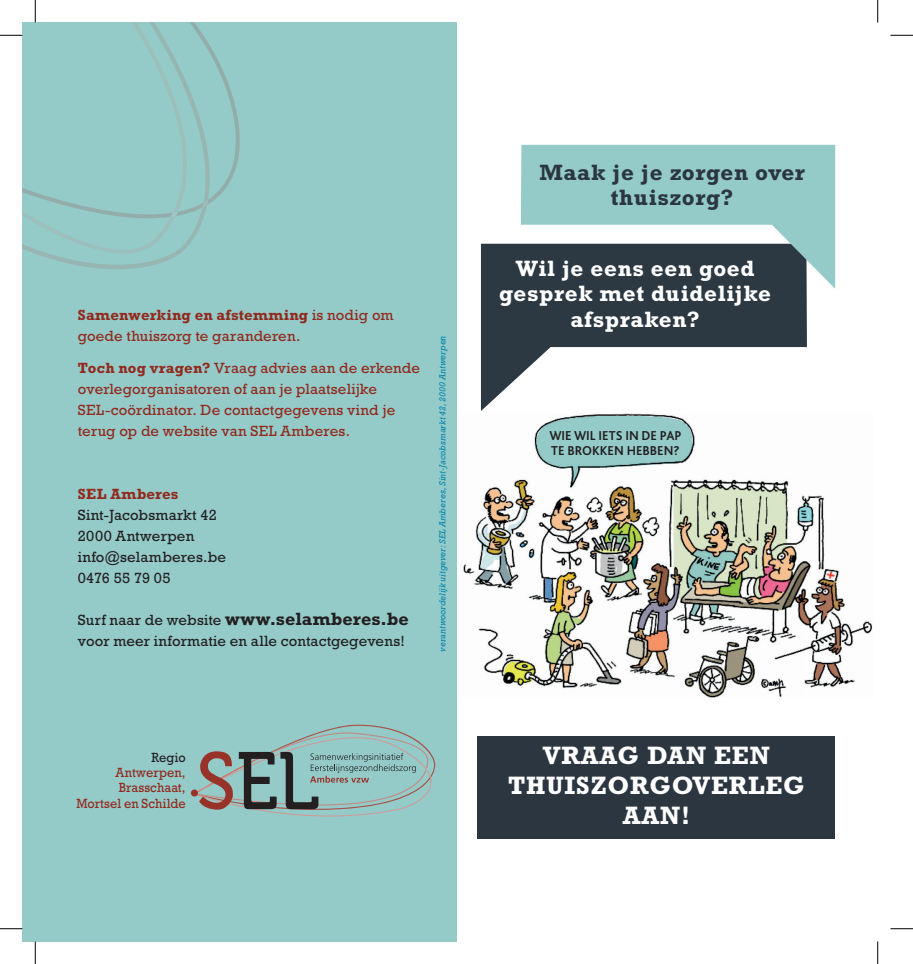
<style>
.page{position:relative;width:913px;height:964px;background:#fff}
.page>*{position:absolute;margin:0;border:0;box-sizing:border-box;transform-origin:0 0}
.t1{font:700 25.5px/30px "Rockwell Std";letter-spacing:.03em;color:#fff;text-align:center}
.t2{font:700 22.5px/25.5px "Rockwell Std";letter-spacing:.03em;color:#fff;text-align:center}
.t3{font:700 22.5px/25.5px "Rockwell Std";letter-spacing:.03em;color:#2b3640;text-align:center}
.t4{font:15px/21px "Rockwell Std";letter-spacing:.01em;color:#92291d}
.t5{font:15px/21px "Rockwell Std";letter-spacing:.01em;color:#231f20}
.t6{font:700 15px "Rockwell Std";letter-spacing:.025em;color:#92291d}
.t7{font:13.5px/15.6px "Rockwell Std";letter-spacing:.005em;color:#92291d;text-align:right;scale:.94 1}
.t8{font:700 13.5px/15px "Bliss 2";color:#231f20;scale:.96 1}
.t9{font:13.5px "Rockwell Std";letter-spacing:.005em;color:#231f20;scale:.94 1}
.t10{font:italic 9px "Rockwell Std";letter-spacing:.005em;color:#0082aa}
.s1{font-weight:700}
.s2{font-weight:700;font-size:18px}
</style>
<div class="page">
<div style="left:22px;top:22px;width:434px;height:919px;background:#94cbc9"></div>
<svg style="left:481px;top:244px;width:325px;height:167px;fill:#2d3942"></svg>
<svg style="left:193px;top:724px;width:242px;height:92px"></svg>
<div style="left:191px;top:789px;width:7px;height:7px;background:#973328;border-radius:50%"></div>
<div style="left:477px;top:735px;width:358px;height:103px;background:#2b3640"></div>
<svg style="left:521px;top:145px;width:314px;height:144px;background:#83a7a9"></svg>
<img style="left:463px;top:413px;width:410px;height:284px">
<svg style="left:22px;top:221px;width:167px;height:48px"></svg>
<svg style="left:26px;top:43px;width:214px;height:178px"></svg>
<svg style="left:890px;top:35px;width:22px;height:1px"></svg>
<svg style="left:0;top:928px;width:22px;height:1px"></svg>
<svg style="left:890px;top:928px;width:22px;height:1px"></svg>
<svg style="left:0;top:0;width:208px;height:217px"></svg>
<svg style="left:35px;top:941px;width:1px;height:22px"></svg>
<svg style="left:877px;top:0;width:1px;height:22px"></svg>
<svg style="left:877px;top:941px;width:1px;height:22px"></svg>
<p class="t4" style="left:78px;top:304px;width:317px"><span class="s1">Samenwerking en afstemming</span> is nodig om goede thuiszorg te garanderen.</p>
<p class="t4" style="left:78px;top:357px;width:344px"><span class="s1">Toch nog vragen?</span> Vraag advies aan de erkende overlegorganisatoren of aan je plaatselijke SEL-coördinator. De contactgegevens vind je terug op de website van SEL Amberes.</p>
<p class="t6" style="left:78px;top:484px;width:102px">SEL Amberes</p>
<p class="t5" style="left:78px;top:504px;width:150px">Sint-Jacobsmarkt 42<br>2000 Antwerpen info@selamberes.be<br>0476 55 79 05</p>
<p class="t5" style="left:78px;top:609px;width:332px">Surf naar de website <span class="s2">www.selamberes.be </span>voor meer informatie en alle contactgegevens!</p>
<p class="t10" style="left:437px;top:651px;width:317px;rotate:-90deg">verantwoordelijk uitgever: SEL Amberes, Sint-Jacobsmarkt 42, 2000 Antwerpen</p>
<p class="t9" style="left:151px;top:749px;width:38px">Regio</p>
<p class="t7" style="left:76px;top:764px;width:117px">Antwerpen,<br>Brasschaat,<br>Mortsel en Schilde</p>
<h2 class="t3" style="left:539px;top:159px;width:267px">Maak je je zorgen over thuiszorg?</h2>
<h2 class="t2" style="left:499px;top:255px;width:273px">Wil je eens een goed gesprek met duidelijke afspraken?</h2>
<p class="t8" style="left:549px;top:428px;width:139px">WIE WIL IETS IN DE PAP<br>TE BROKKEN HEBBEN?</p>
<h1 class="t1" style="left:508px;top:739px;width:298px">VRAAG DAN EEN<br>THUISZORGOVERLEG<br>AAN!</h1>
</div>
